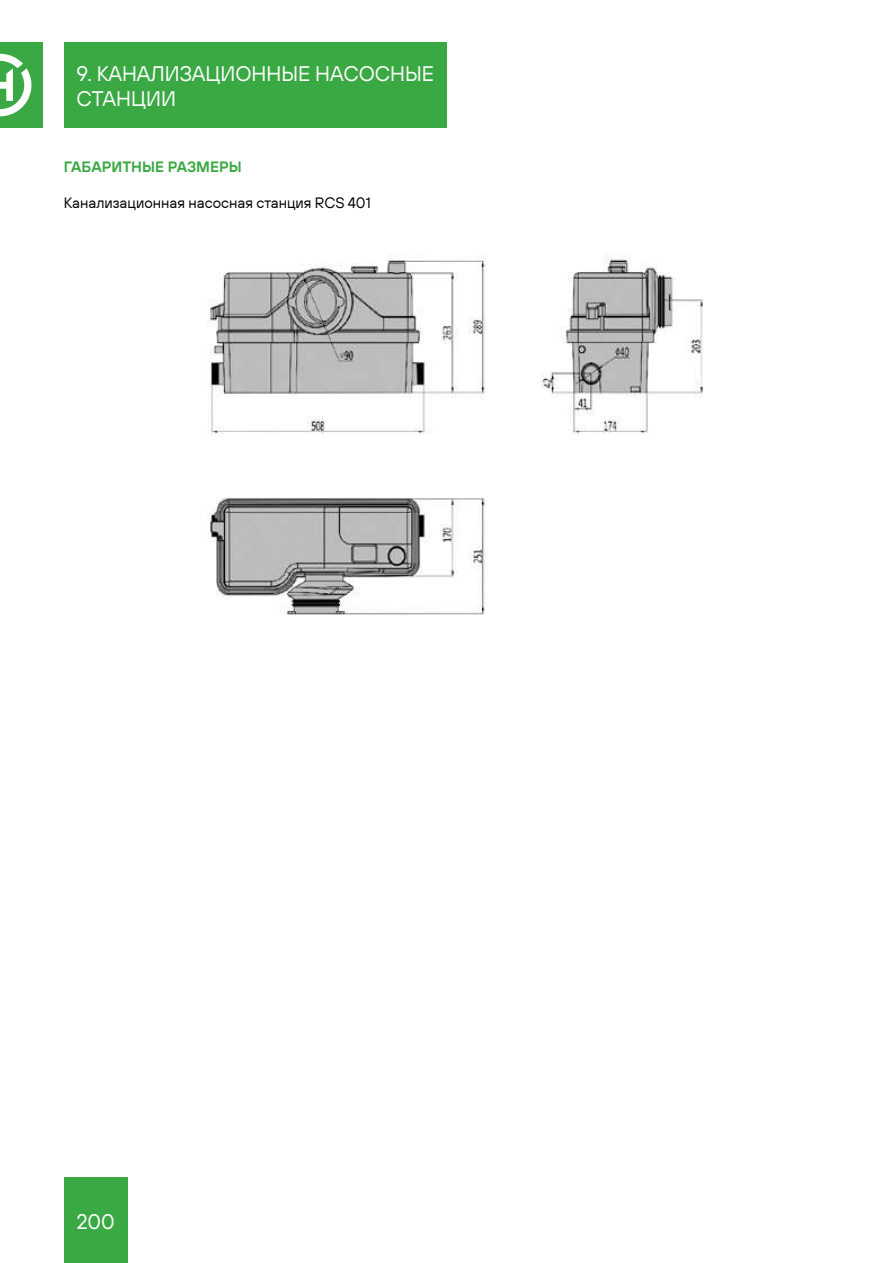
<style>
.page{position:relative;width:893px;height:1263px;background:#fff}
.page>*{position:absolute;margin:0;border:0;box-sizing:border-box;transform-origin:0 0}
.t1{font:21px/25.2px "TT Hoves Pro";color:#fff}
.t2{font:15px "TT Hoves Pro";color:#000}
.t3{font:600 15px "TT Hoves";color:#3aa943}
</style>
<div class="page">
<div style="left:64px;top:1178px;width:64px;height:85px;background:#3aa943"></div>
<div style="left:64px;top:43px;width:382px;height:85px;background:#3aa943"></div>
<div style="left:0;top:43px;width:43px;height:85px;background:#3aa943"></div>
<svg style="left:0;top:53px;width:32px;height:64px"></svg>
<img style="left:207px;top:254px;width:496px;height:361px">
<h1 class="t1" style="left:77px;top:61px;width:359px">9. КАНАЛИЗАЦИОННЫЕ НАСОСНЫЕ<br>СТАНЦИИ</h1>
<p class="t3" style="left:64px;top:157px;width:180px">ГАБАРИТНЫЕ РАЗМЕРЫ</p>
<p class="t2" style="left:64px;top:193px;width:308px">Канализационная насосная станция RCS 401</p>
<h1 class="t1" style="left:76px;top:1208px;width:40px">200</h1>
</div>
